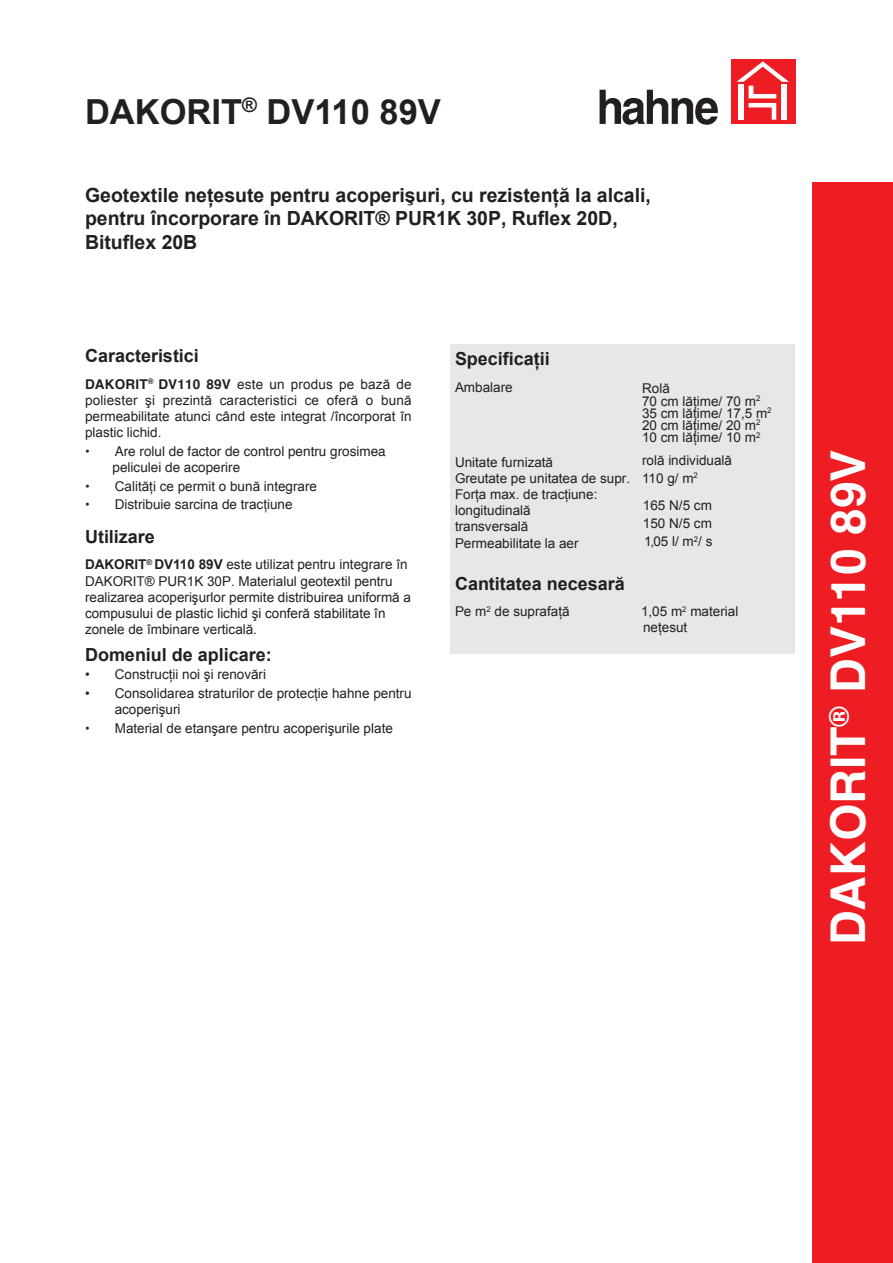
<style>
.page{position:relative;width:893px;height:1263px;background:#fff}
.page>*{position:absolute;margin:0;border:0;box-sizing:border-box;transform-origin:0 0}
.t1{font:700 48px "Helvetica";color:#fff}
.t2{font:700 34.5px "Arial";color:#231f20}
.t3{font:700 19.5px/23.4px "Arial";color:#231f20}
.t4{font:700 18px "Arial";color:#231f20}
.t5{font:13.5px/16.2px "Arial";color:#231f20}
.t6{font:13.5px/16.2px "Helvetica";color:#231f20}
.s1{font-family:"Helvetica";font-weight:700}
.s2{font-family:"Helvetica"}
.s3{font-weight:700}
.s4{font-family:"Arial"}
</style>
<div class="page">
<div style="left:731px;top:60px;width:64px;height:64px;background:#ee1d23"></div>
<svg style="left:736px;top:61px;width:53px;height:59px"></svg>
<div style="left:738px;top:84px;width:6px;height:36px;background:#fff"></div>
<div style="left:782px;top:84px;width:5px;height:36px;background:#fff"></div>
<svg style="left:600px;top:90px;width:118px;height:35px"></svg>
<div style="left:812px;top:183px;width:81px;height:1080px;background:#ee1d23"></div>
<div style="left:451px;top:344px;width:344px;height:30px;background:#e6e7e9"></div>
<div style="left:451px;top:374px;width:344px;height:181px;background:#e6e7e9"></div>
<div style="left:451px;top:555px;width:344px;height:17px;background:#e6e7e9"></div>
<div style="left:451px;top:572px;width:344px;height:30px;background:#e6e7e9"></div>
<div style="left:451px;top:602px;width:344px;height:35px;background:#e6e7e9"></div>
<div style="left:451px;top:636px;width:344px;height:17px;background:#e6e7e9"></div>
<p class="t2" style="left:85px;top:95px;width:357px">DAKORIT<sup>®</sup> DV110 89V</p>
<p class="t3" style="left:85px;top:184px;width:567px">Geotextile neţesute pentru acoperişuri, cu rezistenţă la alcali, pentru încorporare în DAKORIT® PUR1K 30P, Ruflex 20D,<br>Bituflex 20B</p>
<p class="t4" style="left:85px;top:347px;width:115px">Caracteristici</p>
<p class="t5" style="left:85px;top:376px;width:328px;text-align:justify"><span class="s1">DAKORIT</span><sup>®</sup> <span class="s1">DV110 89V</span> <span class="s2">este un</span> produs pe bază de poliester şi prezintă caracteristici ce oferă o bună permeabilitate atunci când este integrat /încorporat în plastic lichid.</p>
<p class="t6" style="left:113px;top:443px;width:275px;text-indent:-28px"><span class="s3">•</span> Are rolul de factor de control pentru grosimea peliculei de acoperire</p>
<p class="t5" style="left:85px;top:478px;width:234px"><span class="s1">•</span> Calităţi ce permit o bună integrare</p>
<p class="t6" style="left:85px;top:497px;width:209px"><span class="s3">•</span> Distribuie sarcina de tr<span class="s4">acţiune</span></p>
<p class="t4" style="left:85px;top:528px;width:71px">Utilizare</p>
<p class="t5" style="left:85px;top:557px;width:327px"><span class="s3">DAKORIT</span><sup>®</sup> <span class="s3">DV110 89V</span> este utilizat pentru integrare în DAKORIT® PUR1K 30P. Materialul geotextil pentru realizarea acoperişurlor permite distribuirea uniformă a compusului de plastic lichid şi conferă stabilitate în zonele de îmbinare verticală.</p>
<p class="t4" style="left:85px;top:645px;width:188px">Domeniul de aplicare:</p>
<p class="t5" style="left:85px;top:667px;width:183px">• Construcţii noi şi renovări</p>
<p class="t5" style="left:115px;top:686px;width:298px;text-indent:-30px">• Consolidarea straturilor de protecţie hahne pentru acoperişuri</p>
<p class="t5" style="left:85px;top:720px;width:309px"><span class="s1">•</span> Material de etanşare pentru acoperişurile plate</p>
<p class="t4" style="left:455px;top:350px;width:96px">Specificaţii</p>
<p class="t5" style="left:455px;top:379px;width:59px">Ambalare</p>
<p class="t5" style="left:455px;top:454px;width:177px">Unitate furnizată<br>Greutate pe unitatea de supr.<br>Forţa max. de tracţiune: longitudinală<br>transversală<br>Permeabilitate la aer</p>
<p class="t5" style="left:642px;top:383px;width:131px;line-height:12.1px">Rolă<br>70 cm lăţime/ 70 m<sup>2<br></sup>35 cm lăţime/ 17,5 m<sup>2<br></sup>20 cm lăţime/ 20 m<sup>2<br></sup>10 cm lăţime/ 10 m<sup>2</sup></p>
<p class="t5" style="left:642px;top:452px;width:91px;line-height:17.9px">rolă individuală<br>110 g/ m<sup>2</sup></p>
<p class="t5" style="left:643px;top:497px;width:71px;line-height:17.9px;text-align:justify">165 N/5 cm 150 N/5 cm 1,05 l/ m<sup>2</sup>/ s</p>
<p class="t4" style="left:455px;top:574px;width:171px">Cantitatea necesară</p>
<p class="t5" style="left:455px;top:604px;width:116px">Pe m<sup>2</sup> de suprafaţă</p>
<p class="t5" style="left:641px;top:604px;width:99px">1,05 m<sup>2</sup> material neţesut</p>
<p class="t1" style="left:810px;top:945px;width:497px;rotate:-90deg">DAKORIT<sup>®</sup> DV110 89V</p>
</div>
